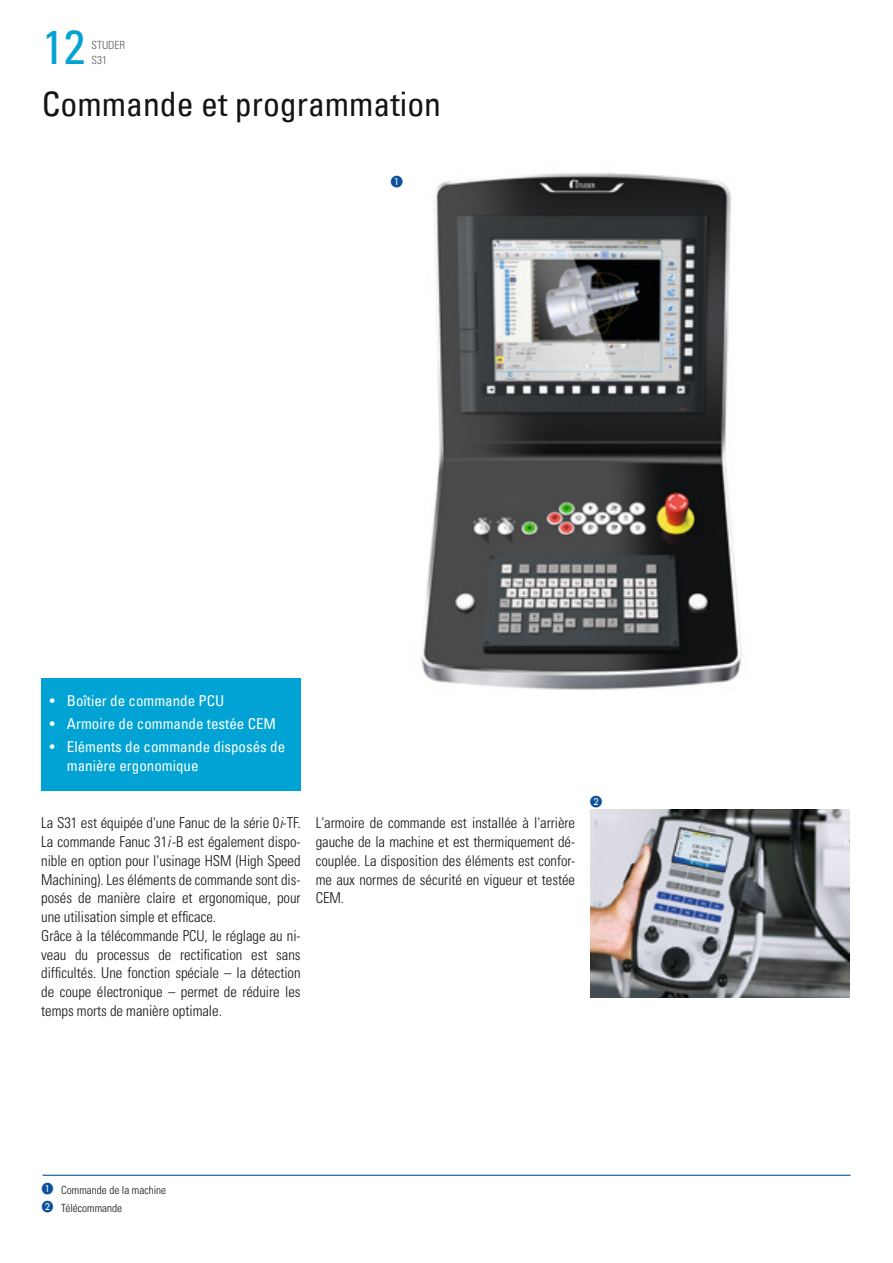
<style>
.page{position:relative;width:893px;height:1263px;background:#fff}
.page>*{position:absolute;margin:0;border:0;box-sizing:border-box;transform-origin:0 0}
.t1{font:condensed 48px "Univers Com 57";color:#00a3d3}
.t2{font:condensed 33.75px "Univers Com 57";color:#131413}
.t3{font:300 condensed 15px/18.8px "Univers LT Std";letter-spacing:-.005em;color:#131413}
.t4{font:condensed 15px/18.8px "Univers Com 57";color:#fff}
.t5{font:300 condensed 11.25px/18px "Univers LT Std";color:#131413}
.t6{font:300 condensed 11.25px/15px "Univers LT Std";color:#5a5a5a}
.s1{font-family:"Univers Com 47 Light Cond Obl";font-weight:400;font-stretch:normal}
.s2{color:#0d509d}
</style>
<div class="page">
<hr style="left:43px;top:1175px;width:807px;height:1px;background:#0d509d">
<div style="left:41px;top:678px;width:260px;height:113px;background:#00a3d3"></div>
<img style="left:421px;top:172px;width:321px;height:518px">
<img style="left:590px;top:810px;width:260px;height:187px">
<h1 class="t1" style="left:43px;top:17px;width:44px">12</h1>
<p class="t6" style="left:91px;top:37px;width:35px">STUDER<br>S31</p>
<h2 class="t2" style="left:42px;top:82px;width:401px">Commande et programmation</h2>
<p class="t4" style="left:50px;top:691px;width:176px">• Boîtier de commande PCU</p>
<p class="t4" style="left:50px;top:714px;width:228px">• Armoire de commande testée CEM</p>
<p class="t4" style="left:67px;top:737px;width:220px;text-indent:-17px">• Eléments de commande disposés de manière ergonomique</p>
<p class="t3" style="left:41px;top:814px;width:261px">La S31 est équipée d'une Fanuc de la série 0<span class="s1">i</span>-TF.<br>La commande Fanuc 31<span class="s1">i</span>-B est également dispo&shy;nible en option pour l'usinage HSM (High Speed Machining). Les éléments de commande sont dis&shy;posés de manière claire et ergonomique, pour une utilisation simple et efficace.<br>Grâce à la télécommande PCU, le réglage au ni&shy;veau du processus de rectification est sans difficultés. Une fonction spéciale – la détection de coupe électronique – permet de réduire les temps morts de manière optimale.</p>
<p class="t3" style="left:316px;top:814px;width:261px;text-align:justify">L'armoire de commande est installée à l'arrière gauche de la machine et est thermiquement dé&shy;couplée. La disposition des éléments est confor&shy;me aux normes de sécurité en vigueur et testée CEM.</p>
<p class="t5" style="left:42px;top:1181px;width:126px"><span class="s2">❶</span> Commande de la machine<br><span class="s2">❷</span> Télécommande</p>
</div>
